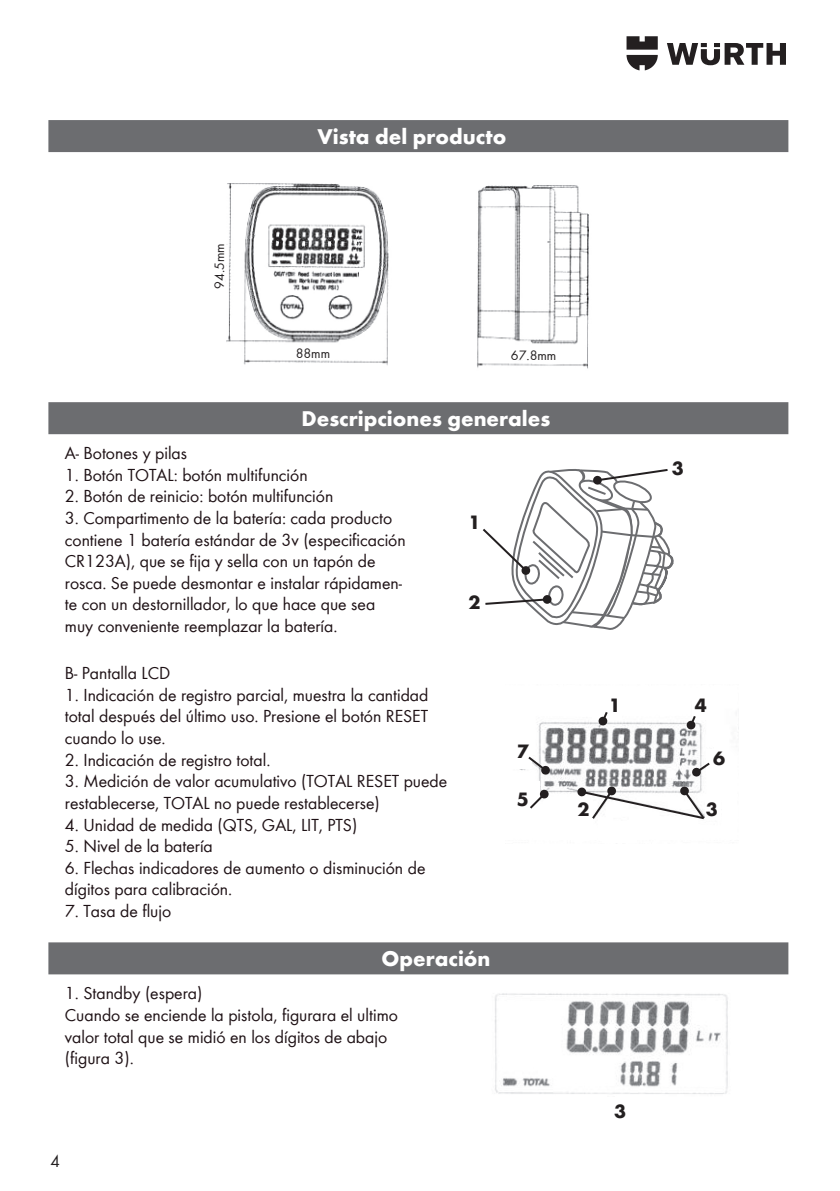
<style>
.page{position:relative;width:840px;height:1191px;background:#fff}
.page>*{position:absolute;margin:0;border:0;box-sizing:border-box;transform-origin:0 0}
.t1{font:700 22px "Wuerth";color:#fff}
.t2{font:700 20px "Wuerth";color:#231f20}
.t3{font:18px/21.6px "Wuerth";color:#1e1115}
.t4{font:18px "Wuerth Global";color:#231f20;scale:.95 1}
.t5{font:14px "Wuerth";color:#231f20}
</style>
<div class="page">
<img style="left:519px;top:722px;width:183px;height:74px">
<div style="left:502px;top:738px;width:29px;height:31px;background:#fff"></div>
<div style="left:510px;top:781px;width:29px;height:30px;background:#fff"></div>
<div style="left:48px;top:942px;width:740px;height:32px;background:#6c6d70"></div>
<div style="left:48px;top:402px;width:740px;height:32px;background:#6c6d70"></div>
<div style="left:48px;top:120px;width:740px;height:32px;background:#6c6d70"></div>
<svg style="left:667px;top:43px;width:118px;height:22px"></svg>
<svg style="left:626px;top:36px;width:31px;height:34px"></svg>
<img style="left:218px;top:183px;width:371px;height:186px">
<svg style="left:482px;top:469px;width:192px;height:161px"></svg>
<img style="left:495px;top:993px;width:233px;height:101px">
<svg style="left:576px;top:787px;width:10px;height:9px"></svg>
<svg style="left:579px;top:786px;width:126px;height:34px"></svg>
<svg style="left:530px;top:789px;width:18px;height:20px"></svg>
<svg style="left:526px;top:754px;width:24px;height:21px"></svg>
<svg style="left:691px;top:760px;width:19px;height:17px"></svg>
<svg style="left:597px;top:712px;width:12px;height:14px"></svg>
<svg style="left:685px;top:716px;width:12px;height:14px"></svg>
<p class="t1" style="left:317px;top:120px;width:190px">Vista del producto</p>
<p class="t5" style="left:210px;top:288px;width:47px;rotate:-90deg">94.5mm</p>
<p class="t5" style="left:295px;top:343px;width:36px">88mm</p>
<p class="t5" style="left:510px;top:346px;width:47px">67.8mm</p>
<p class="t1" style="left:301px;top:402px;width:250px">Descripciones generales</p>
<p class="t3" style="left:65px;top:441px;width:124px">A- Botones y pilas</p>
<p class="t3" style="left:65px;top:463px;width:244px">1. Botón TOTAL: botón multifunción</p>
<p class="t3" style="left:65px;top:485px;width:270px">2. Botón de reinicio: botón multifunción</p>
<p class="t3" style="left:65px;top:506px;width:342px">3. Compartimento de la batería: cada producto contiene 1 batería estándar de 3v (especificación CR123A), que se fija y sella con un tapón de rosca. Se puede desmontar e instalar rápidamen&shy;te con un destornillador, lo que hace que sea muy conveniente reemplazar la batería.</p>
<p class="t3" style="left:65px;top:661px;width:107px">B- Pantalla LCD</p>
<p class="t3" style="left:65px;top:683px;width:365px;text-align:justify">1. Indicación de registro parcial, muestra la cantidad total después del último uso. Presione el botón RESET cuando lo use.</p>
<p class="t3" style="left:65px;top:748px;width:207px">2. Indicación de registro total.</p>
<p class="t3" style="left:65px;top:769px;width:383px">3. Medición de valor acumulativo (TOTAL RESET puede restablecerse, TOTAL no puede restablecerse)</p>
<p class="t3" style="left:65px;top:813px;width:294px">4. Unidad de medida (QTS, GAL, LIT, PTS)</p>
<p class="t3" style="left:65px;top:834px;width:149px">5. Nivel de la batería</p>
<p class="t3" style="left:65px;top:856px;width:362px">6. Flechas indicadores de aumento o disminución de dígitos para calibración.</p>
<p class="t3" style="left:65px;top:899px;width:108px">7. Tasa de flujo</p>
<p class="t2" style="left:468px;top:508px;width:13px">1</p>
<p class="t2" style="left:468px;top:588px;width:13px">2</p>
<p class="t1" style="left:381px;top:942px;width:110px">Operación</p>
<p class="t3" style="left:65px;top:981px;width:334px">1. Standby (espera)<br>Cuando se enciende la pistola, figurara el ultimo valor total que se midió en los dígitos de abajo (figura 3).</p>
<p class="t2" style="left:516px;top:736px;width:13px">7</p>
<p class="t2" style="left:516px;top:784px;width:13px">5</p>
<p class="t4" style="left:50px;top:1150px;width:11px">4</p>
<p class="t2" style="left:671px;top:454px;width:13px">3</p>
<p class="t2" style="left:608px;top:691px;width:13px">1</p>
<p class="t2" style="left:694px;top:691px;width:13px">4</p>
<p class="t2" style="left:712px;top:744px;width:13px">6</p>
<p class="t2" style="left:577px;top:794px;width:13px">2</p>
<p class="t2" style="left:705px;top:794px;width:13px">3</p>
<p class="t2" style="left:613px;top:1096px;width:13px">3</p>
</div>
